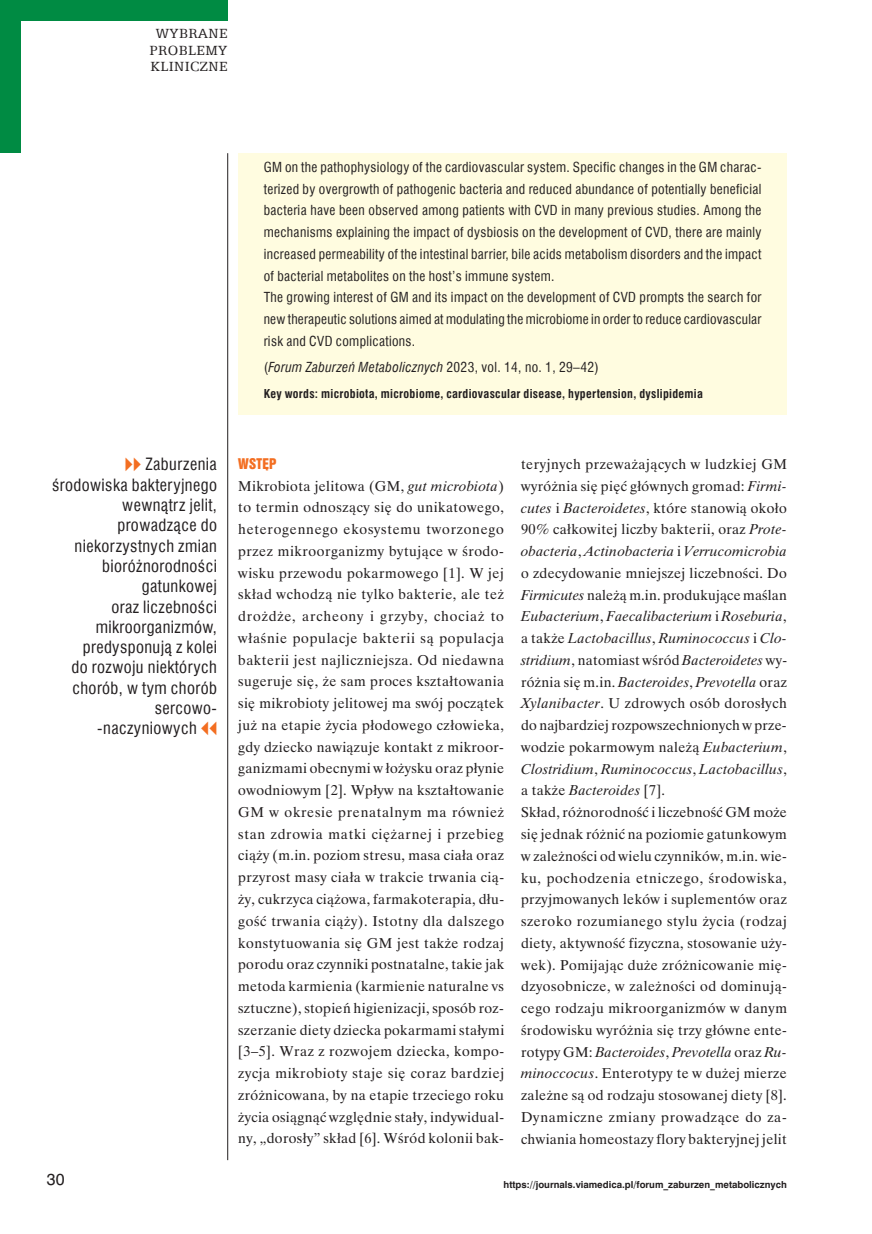
<style>
.page{position:relative;width:872px;height:1234px;background:#fff}
.page>*{position:absolute;margin:0;border:0;box-sizing:border-box;transform-origin:0 0}
.t1{font:16.5px/20.2px "Swis 721 Cn EU";letter-spacing:.025em;color:#231f20;text-align:right}
.t2{font:15px/16.5px "Egyptian 505 EU";letter-spacing:.03em;color:#231f20;text-align:center}
.t3{font:15px "Swis 721 PL";color:#231f20}
.t4{font:14.25px/21.8px "Time Ibis EE";letter-spacing:.025em;color:#231f20;text-align:justify}
.t5{font:13.5px/21.8px "Swis 721 Cn EU";letter-spacing:.025em;color:#231f20}
.t6{font:italic 13.5px "Swis 721 Cn EU";letter-spacing:.025em;color:#231f20}
.t7{font:13.5px "Swis 921 EU";letter-spacing:.025em;color:#f36e21}
.t8{font:700 12px "Swis 721 Cn EU";letter-spacing:.025em;color:#231f20}
.t9{font:700 9px "Swis 721 PL";color:#231f20}
.s1{font-style:normal}
.s2{font-family:"Newspaper Pi PL";color:#f36e21}
.s3{font-style:italic}
</style>
<div class="page">
<hr style="left:227px;top:153px;width:1px;height:1006px;background:#231f20">
<div style="left:0;top:0;width:227px;height:21px;background:#008b43"></div>
<div style="left:0;top:0;width:21px;height:153px;background:#008b43"></div>
<div style="left:238px;top:153px;width:549px;height:261px;background:#fffce0"></div>
<p class="t2" style="left:149px;top:25px;width:79px">WYBRANE<br>PROBLEMY<br>KLINICZNE</p>
<p class="t5" style="left:264px;top:156px;width:499px">GM on the pathophysiology of the cardiovascular system. Specific changes in the GM charac&shy;terized by overgrowth of pathogenic bacteria and reduced abundance of potentially beneficial bacteria have been observed among patients with CVD in many previous studies. Among the mechanisms explaining the impact of dysbiosis on the development of CVD, there are mainly increased permeability of the intestinal barrier, bile acids metabolism disorders and the impact of bacterial metabolites on the host’s immune system.<br>The growing interest of GM and its impact on the development of CVD prompts the search for new therapeutic solutions aimed at modulating the microbiome in order to reduce cardiovascular risk and CVD complications.</p>
<p class="t6" style="left:264px;top:359px;width:336px"><span class="s1">(</span>Forum Zaburzeń Metabolicznych <span class="s1">2023, vol. 14, no. 1, 29–42)</span></p>
<p class="t8" style="left:264px;top:386px;width:441px">Key words: microbiota, microbiome, cardiovascular disease, hypertension, dyslipidemia</p>
<p class="t1" style="left:52px;top:454px;width:166px"><span class="s2">VV</span> Zaburzenia środowiska bakteryjnego wewnątrz jelit, prowadzące do niekorzystnych zmian bioróżnorodności gatunkowej<br>oraz liczebności mikroorganizmów, predysponują z kolei<br>do rozwoju niektórych chorób, w tym chorób sercowo--naczyniowych <span class="s2">CC</span></p>
<p class="t7" style="left:238px;top:454px;width:40px">WSTĘP</p>
<p class="t4" style="left:238px;top:474px;width:267px">Mikrobiota jelitowa (GM, <span class="s3">gut microbiota</span>) to termin odnoszący się do unikatowego, heterogennego ekosystemu tworzonego przez mikroorganizmy bytujące w środo&shy;wisku przewodu pokarmowego [1]. W jej skład wchodzą nie tylko bakterie, ale też drożdże, archeony i grzyby, chociaż to właśnie populacje bakterii są populacja bakterii jest najliczniejsza. Od niedawna sugeruje się, że sam proces kształtowania się mikrobioty jelitowej ma swój początek już na etapie życia płodowego człowieka, gdy dziecko nawiązuje kontakt z mikroor&shy;ganizmami obecnymi w łożysku oraz płynie owodniowym [2]. Wpływ na kształtowanie GM w okresie prenatalnym ma również stan zdrowia matki ciężarnej i przebieg ciąży (m.in. poziom stresu, masa ciała oraz przyrost masy ciała w trakcie trwania cią&shy;ży, cukrzyca ciążowa, farmakoterapia, dłu&shy;gość trwania ciąży). Istotny dla dalszego konstytuowania się GM jest także rodzaj porodu oraz czynniki postnatalne, takie jak metoda karmienia (karmienie naturalne vs sztuczne), stopień higienizacji, sposób roz&shy;szerzanie diety dziecka pokarmami stałymi [3–5]. Wraz z rozwojem dziecka, kompo&shy;zycja mikrobioty staje się coraz bardziej zróżnicowana, by na etapie trzeciego roku życia osiągnąć względnie stały, indywidual&shy;ny, „dorosły” skład [6]. Wśród kolonii bak-</p>
<p class="t4" style="left:521px;top:453px;width:267px;text-align:left">teryjnych przeważających w ludzkiej GM wyróżnia się pięć głównych gromad: <span class="s3">Firmi&shy;cutes</span> i <span class="s3">Bacteroidetes</span>, które stanowią około 90% całkowitej liczby bakterii, oraz <span class="s3">Prote&shy;obacteria</span>, <span class="s3">Actinobacteria</span> i <span class="s3">Verrucomicrobia </span>o zdecydowanie mniejszej liczebności. Do <span class="s3">Firmicutes</span> należą m.in. produkujące maślan <span class="s3">Eubacterium</span>, <span class="s3">Faecalibacterium</span> i <span class="s3">Roseburia</span>, a także <span class="s3">Lactobacillus</span>, <span class="s3">Ruminococcus</span> i <span class="s3">Clo&shy;stridium</span>, natomiast wśród <span class="s3">Bacteroidetes</span> wy&shy;różnia się m.in. <span class="s3">Bacteroides</span>, <span class="s3">Prevotella</span> oraz <span class="s3">Xylanibacter</span>. U zdrowych osób dorosłych do najbardziej rozpowszechnionych w prze&shy;wodzie pokarmowym należą <span class="s3">Eubacterium</span>, <span class="s3">Clostridium</span>, <span class="s3">Ruminococcus</span>, <span class="s3">Lactobacillus</span>, a także <span class="s3">Bacteroides</span> [7].<br>Skład, różnorodność i liczebność GM może się jednak różnić na poziomie gatunkowym w zależności od wielu czynników, m.in. wie&shy;ku, pochodzenia etniczego, środowiska, przyjmowanych leków i suplementów oraz szeroko rozumianego stylu życia (rodzaj diety, aktywność fizyczna, stosowanie uży&shy;wek). Pomijając duże zróżnicowanie mię&shy;dzyosobnicze, w zależności od dominują&shy;cego rodzaju mikroorganizmów w danym środowisku wyróżnia się trzy główne ente&shy;rotypy GM: <span class="s3">Bacteroides</span>, <span class="s3">Prevotella</span> oraz <span class="s3">Ru&shy;minoccocus</span>. Enterotypy te w dużej mierze zależne są od rodzaju stosowanej diety [8].<br>Dynamiczne zmiany prowadzące do za&shy;chwiania homeostazy flory bakteryjnej jelit</p>
<p class="t3" style="left:47px;top:1169px;width:19px">30</p>
<p class="t9" style="left:503px;top:1178px;width:285px">https://journals.viamedica.pl/forum_zaburzen_metabolicznych</p>
</div>
